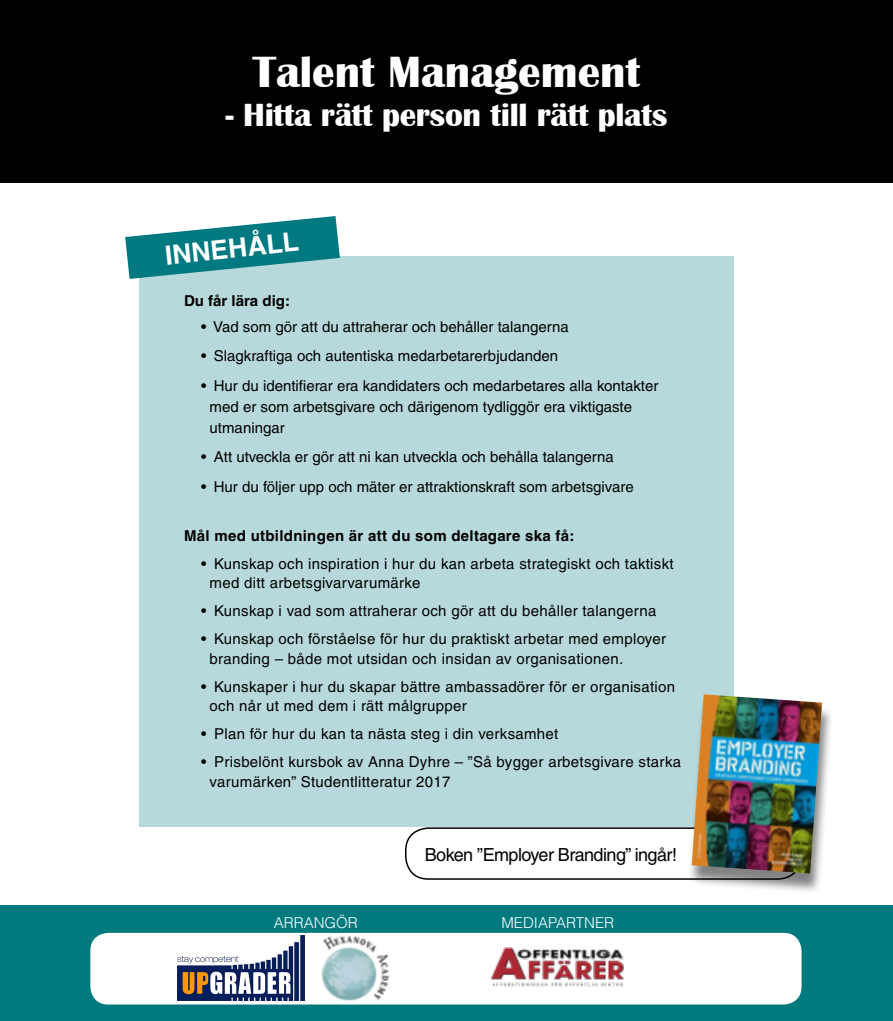
<style>
.page{position:relative;width:893px;height:1021px;background:#fff}
.page>*{position:absolute;margin:0;border:0;box-sizing:border-box;transform-origin:0 0}
.t1{font:700 45px "Britannic";color:#fff}
.t2{font:700 33px "Britannic";letter-spacing:-.01em;color:#fff}
.t3{font:700 26.55px "Helvetica";color:#fff}
.t4{font:18px "Helvetica";letter-spacing:-.03em;color:#000}
.t5{font:15px/19.5px "Helvetica";letter-spacing:.02em;color:#000}
.t6{font:15px/21px "Helvetica";color:#000}
.t7{font:700 15px "Helvetica";letter-spacing:.02em;color:#000}
.t8{font:300 15px "Helvetica";color:#fff}
.t9{font:700 15px "Helvetica";color:#000}
</style>
<div class="page">
<div style="left:139px;top:256px;width:595px;height:571px;background:#b8d9db"></div>
<div style="left:0;top:0;width:893px;height:182px;background:#000"></div>
<svg style="left:125px;top:216px;width:215px;height:63px"></svg>
<div style="left:0;top:905px;width:893px;height:115px;background:#00797f"></div>
<div style="left:90px;top:932px;width:711px;height:72px;background:#fff;border-radius:18px"></div>
<img style="left:491px;top:947px;width:133px;height:39px">
<img style="left:321px;top:935px;width:69px;height:66px">
<div style="left:405px;top:827px;width:396px;height:52px;border:2px solid #000;border-radius:22px"></div>
<div style="left:687px;top:698px;width:146px;height:195px;background:#000;opacity:.49"></div>
<img style="left:692px;top:694px;width:130px;height:179px">
<img style="left:177px;top:935px;width:128px;height:65px">
<h1 class="t1" style="left:253px;top:46px;width:389px">Talent Management</h1>
<h2 class="t2" style="left:226px;top:97px;width:443px">- Hitta rätt person till rätt plats</h2>
<h3 class="t3" style="left:163px;top:239px;width:136px;rotate:-6deg">INNEHÅLL</h3>
<p class="t9" style="left:184px;top:292px;width:107px">Du får lära dig:</p>
<p class="t6" style="left:201px;top:316px;width:369px">• Vad som gör att du attraherar och behåller talangerna</p>
<p class="t6" style="left:201px;top:345px;width:358px">• Slagkraftiga och autentiska medarbetarerbjudanden</p>
<p class="t6" style="left:210px;top:375px;width:450px;text-indent:-9px">• Hur du identifierar era kandidaters och medarbetares alla kontakter med er som arbetsgivare och därigenom tydliggör era viktigaste utmaningar</p>
<p class="t6" style="left:201px;top:446px;width:414px">• Att utveckla er gör att ni kan utveckla och behålla talangerna</p>
<p class="t6" style="left:201px;top:476px;width:434px">• Hur du följer upp och mäter er attraktionskraft som arbetsgivare</p>
<p class="t7" style="left:184px;top:526px;width:392px">Mål med utbildningen är att du som deltagare ska få:</p>
<p class="t5" style="left:210px;top:553px;width:466px;text-indent:-9px">• Kunskap och inspiration i hur du kan arbeta strategiskt och taktiskt med ditt arbetsgivarvarumärke</p>
<p class="t5" style="left:201px;top:601px;width:457px">• Kunskap i vad som attraherar och gör att du behåller talangerna</p>
<p class="t5" style="left:210px;top:629px;width:458px;text-indent:-9px">• Kunskap och förståelse för hur du praktiskt arbetar med employer branding – både mot utsidan och insidan av organisationen.</p>
<p class="t5" style="left:210px;top:676px;width:467px;text-indent:-9px">• Kunskaper i hur du skapar bättre ambassadörer för er organisation och når ut med dem i rätt målgrupper</p>
<p class="t5" style="left:201px;top:724px;width:359px">• Plan för hur du kan ta nästa steg i din verksamhet</p>
<p class="t5" style="left:210px;top:752px;width:473px;text-indent:-9px">• Prisbelönt kursbok av Anna Dyhre – ”Så bygger arbetsgivare starka varumärken” Studentlitteratur 2017</p>
<p class="t4" style="left:425px;top:843px;width:254px">Boken ”Employer Branding” ingår!</p>
<p class="t8" style="left:274px;top:912px;width:86px">ARRANGÖR</p>
<p class="t8" style="left:501px;top:912px;width:114px">MEDIAPARTNER</p>
</div>
